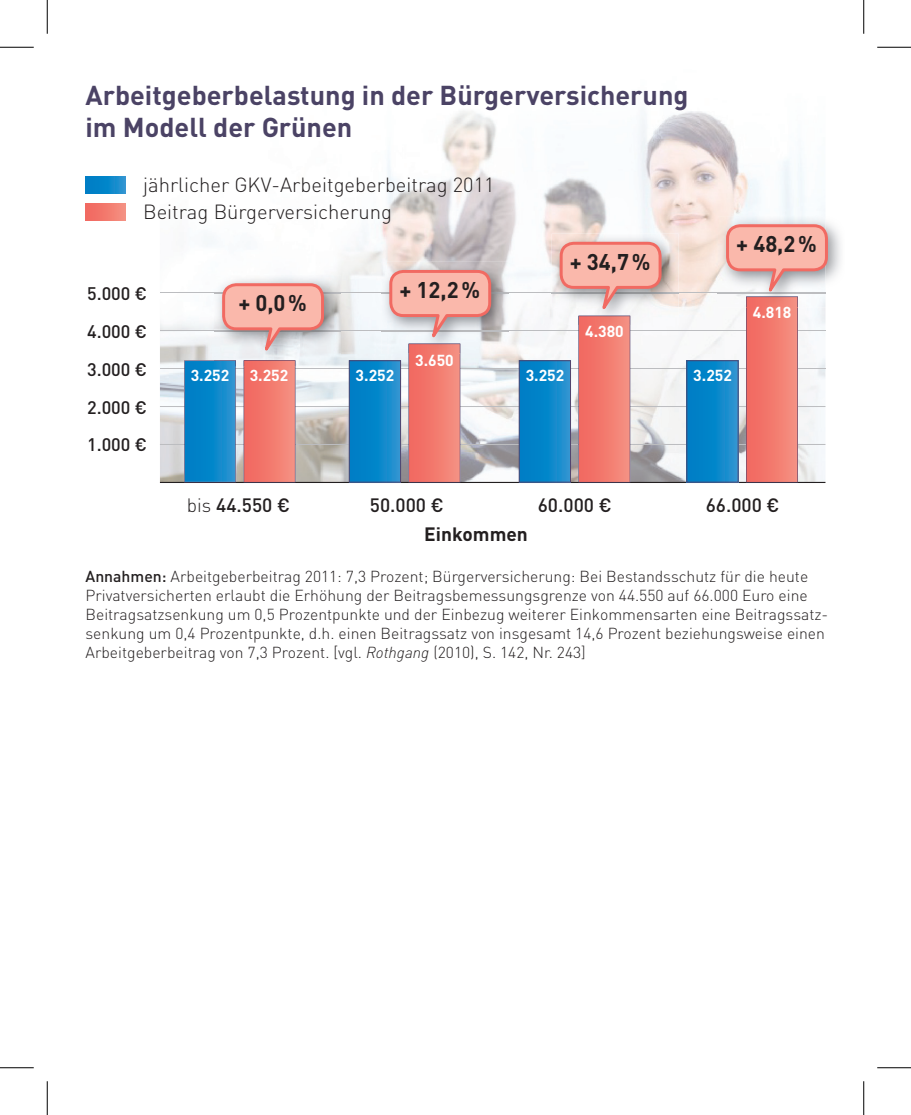
<style>
.page{position:relative;width:911px;height:1115px;background:#fff}
.page>*{position:absolute;margin:0;border:0;box-sizing:border-box;transform-origin:0 0}
.t1{font:700 27px/31.5px "DINOT";color:#4b4365}
.t2{font:700 22.5px "DINOT";color:#231f20}
.t3{font:300 20.25px/27px "DINOT";color:#231f20}
.t4{font:500 19.12px "DINOT";color:#231f20}
.t5{font:700 19.12px "DINOT";color:#231f20}
.t6{font:500 18px/37.8px "DINOT";color:#231f20}
.t7{font:300 15.75px/19.1px "DINOT";color:#231f20}
.t8{font:700 15.75px "DINOT";color:#fff}
.s1{font-weight:300}
.s2{font-weight:500}
.s3{font-family:"DIN";font-style:italic}
</style>
<div class="page">
<img style="left:160px;top:111px;width:665px;height:371px">
<hr style="left:160px;top:292px;width:665px;height:1px;background:#bcbdc0">
<hr style="left:160px;top:444px;width:665px;height:1px;background:#bcbdc0">
<hr style="left:160px;top:368px;width:665px;height:1px;background:#bcbdc0">
<hr style="left:160px;top:330px;width:665px;height:1px;background:#bcbdc0">
<hr style="left:160px;top:406px;width:665px;height:1px;background:#bcbdc0">
<hr style="left:160px;top:482px;width:665px;height:1px;background:#231f20">
<svg style="left:86px;top:176px;width:40px;height:18px"></svg>
<div style="left:86px;top:203px;width:40px;height:17px;background:linear-gradient(to right,#f1665d,#f49081)"></div>
<svg style="left:351px;top:362px;width:37px;height:118px;background:#0483c8"></svg>
<div style="left:349px;top:360px;width:52px;height:122px;border:1px solid #53446d"></div>
<svg style="left:521px;top:362px;width:37px;height:118px;background:#0483c8"></svg>
<div style="left:519px;top:360px;width:52px;height:122px;border:1px solid #53446d"></div>
<svg style="left:688px;top:362px;width:36px;height:118px;background:#0383c8"></svg>
<div style="left:686px;top:360px;width:52px;height:122px;border:1px solid #53446d"></div>
<img style="left:214px;top:275px;width:127px;height:91px">
<img style="left:325px;top:292px;width:16px;height:1px">
<img style="left:325px;top:330px;width:16px;height:1px">
<svg style="left:184px;top:282px;width:141px;height:201px;background:#b6aab4"></svg>
<img style="left:381px;top:262px;width:127px;height:91px">
<img style="left:381px;top:292px;width:127px;height:1px">
<img style="left:381px;top:330px;width:127px;height:1px">
<svg style="left:388px;top:268px;width:105px;height:215px;background:#d5a9aa"></svg>
<img style="left:551px;top:234px;width:127px;height:91px">
<img style="left:551px;top:292px;width:127px;height:1px">
<svg style="left:558px;top:240px;width:105px;height:243px"></svg>
<img style="left:718px;top:216px;width:123px;height:91px">
<svg style="left:724px;top:223px;width:105px;height:260px"></svg>
<hr style="left:0;top:47px;width:34px;height:1px;background:#000">
<hr style="left:877px;top:47px;width:34px;height:1px;background:#000">
<hr style="left:0;top:1067px;width:34px;height:1px;background:#000">
<hr style="left:877px;top:1067px;width:34px;height:1px;background:#000">
<hr style="left:47px;top:0;width:1px;height:34px;background:#000">
<hr style="left:47px;top:1081px;width:1px;height:34px;background:#000">
<hr style="left:863px;top:0;width:1px;height:34px;background:#000">
<hr style="left:863px;top:1081px;width:1px;height:34px;background:#000">
<h1 class="t1" style="left:86px;top:78px;width:604px">Arbeitgeberbelastung in der Bürgerversicherung im Modell der Grünen</h1>
<p class="t3" style="left:143px;top:170px;width:353px">jährlicher GKV-Arbeitgeberbeitrag 2011<br>Beitrag Bürgerversicherung</p>
<p class="t6" style="left:87px;top:274px;width:61px">5.000 €<br>4.000 €</p>
<h2 class="t2" style="left:238px;top:288px;width:70px">+ 0,0 %</h2>
<h2 class="t2" style="left:399px;top:275px;width:82px">+ 12,2 %</h2>
<h2 class="t2" style="left:570px;top:246px;width:82px">+ 34,7 %</h2>
<p class="t8" style="left:585px;top:320px;width:40px">4.380</p>
<h2 class="t2" style="left:736px;top:229px;width:82px">+ 48,2 %</h2>
<p class="t8" style="left:753px;top:301px;width:40px">4.818</p>
<p class="t6" style="left:87px;top:350px;width:61px">3.000 €</p>
<p class="t6" style="left:87px;top:387px;width:61px">2.000 €</p>
<p class="t6" style="left:87px;top:425px;width:61px">1.000 €</p>
<p class="t8" style="left:191px;top:365px;width:40px">3.252</p>
<p class="t8" style="left:250px;top:365px;width:40px">3.252</p>
<p class="t4" style="left:187px;top:492px;width:105px"><span class="s1">bis</span> 44.550 €</p>
<p class="t8" style="left:415px;top:349px;width:40px">3.650</p>
<p class="t8" style="left:356px;top:365px;width:40px">3.252</p>
<p class="t8" style="left:526px;top:365px;width:40px">3.252</p>
<p class="t8" style="left:693px;top:365px;width:40px">3.252</p>
<p class="t4" style="left:370px;top:492px;width:75px">50.000 €</p>
<p class="t4" style="left:538px;top:492px;width:75px">60.000 €</p>
<p class="t4" style="left:706px;top:492px;width:75px">66.000 €</p>
<p class="t5" style="left:424px;top:521px;width:105px">Einkommen</p>
<p class="t7" style="left:86px;top:566px;width:744px"><span class="s2">Annahmen:</span> Arbeitgeberbeitrag 2011: 7,3 Prozent; Bürgerversicherung: Bei Bestandsschutz für die heute Privatversicherten erlaubt die Erhöhung der Beitragsbemessungsgrenze von 44.550 auf 66.000 Euro eine Beitragsatzsenkung um 0,5 Prozentpunkte und der Einbezug weiterer Einkommensarten eine Beitragssatz&shy;senkung um 0,4 Prozentpunkte, d.h. einen Beitragssatz von insgesamt 14,6 Prozent beziehungsweise einen Arbeitgeberbeitrag von 7,3 Prozent. [vgl. <span class="s3">Rothgang</span> (2010), S. 142, Nr. 243]</p>
</div>
